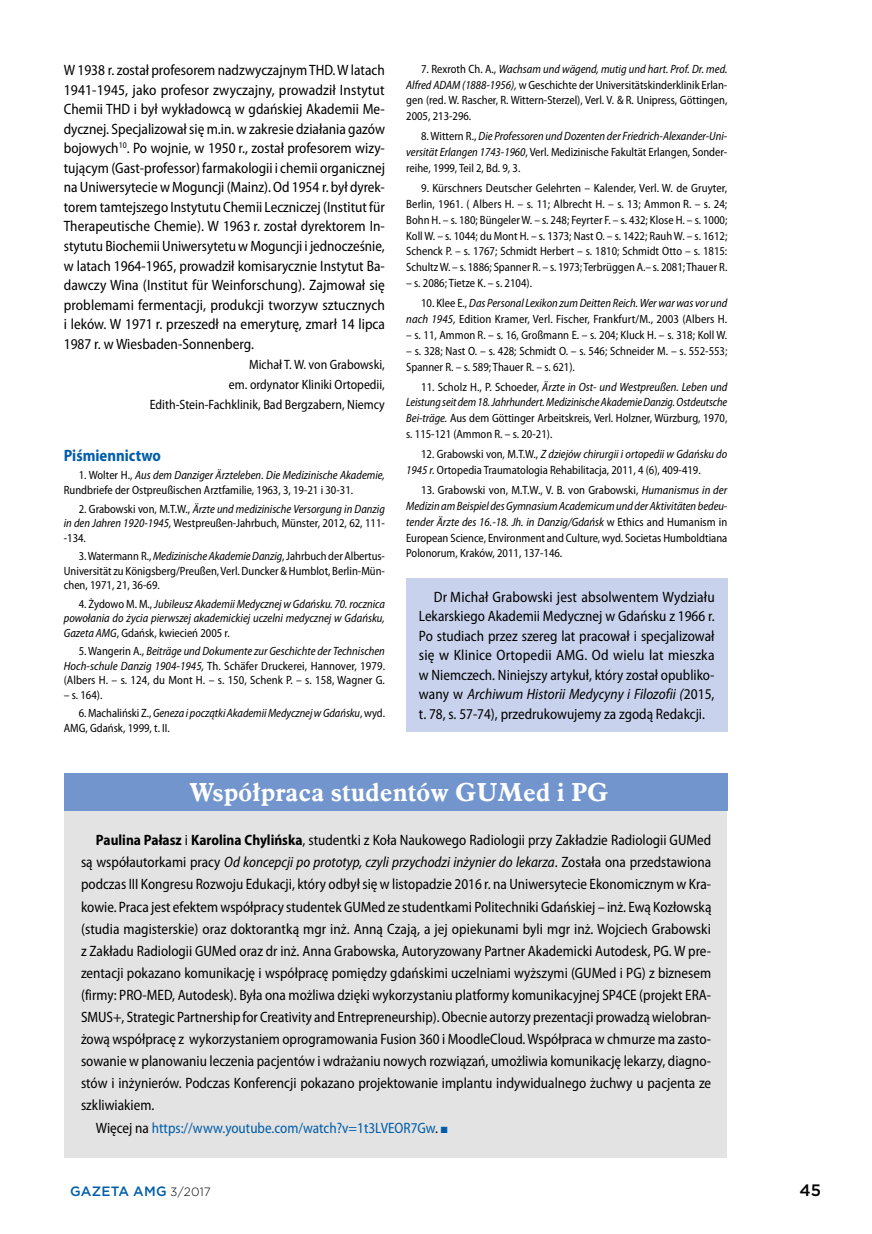
<style>
.page{position:relative;width:872px;height:1234px;background:#fff}
.page>*{position:absolute;margin:0;border:0;box-sizing:border-box;transform-origin:0 0}
.t1{font:700 25.5px "Aldine 721 EU";letter-spacing:.005em;color:#fff}
.t2{font:700 semi-condensed 16.5px "Myriad Pro";color:#005da9;scale:.96 1}
.t3{font:500 16.5px "Gotham";color:#000}
.t4{font:semi-condensed 15px/19.5px "Myriad Pro";color:#000;text-align:justify}
.t5{font:semi-condensed 15px "Myriad Pro";color:#000;scale:.96 1}
.t6{font:italic semi-condensed 15px "Myriad Pro";color:#000;scale:.96 1}
.t7{font:semi-condensed 15px "Myriad Pro";color:#005da9;scale:.96 1}
.t8{font:semi-condensed 13.5px/20.1px "Myriad Pro";color:#000;text-align:right;scale:.96 1}
.t9{font:500 13.5px "Gotham";letter-spacing:.015em;color:#005da9}
.t10{font:semi-condensed 12px/15.8px "Myriad Pro";color:#000;text-align:justify;scale:.96 1}
.t11{font:semi-condensed 12px/15.8px "Myriad Pro";color:#000;text-align:justify}
.t12{font:semi-condensed 12px/14.4px "Myriad Pro";color:#000;text-align:justify;scale:.95 1}
.t13{font:italic semi-condensed 12px/15.8px "Myriad Pro";letter-spacing:-.005em;color:#000;text-align:justify}
.t14{font:italic semi-condensed 12px/14.4px "Myriad Pro";letter-spacing:-.005em;color:#000;text-align:justify;scale:.96 1}
.s1{font-style:italic}
.s2{font-style:normal}
.s3{font-weight:700}
.s4{color:#000}
.s5{font-weight:300;font-size:12px;color:#000}
</style>
<div class="page">
<div style="left:406px;top:577px;width:321px;height:154px;background:#c8d2ec"></div>
<div style="left:64px;top:773px;width:662px;height:384px;background:#e3e3e3"></div>
<div style="left:64px;top:773px;width:663px;height:37px;background:#7295cd"></div>
<p class="t4" style="left:64px;top:60px;width:323px">W 1938 r. został profesorem nadzwyczajnym THD. W latach 1941-1945, jako profesor zwyczajny, prowadził Instytut Chemii THD i był wykładowcą w gdańskiej Akademii Me&shy;dycznej. Specjalizował się m.in. w zakresie działania gazów bojowych<sup>10</sup>. Po wojnie, w 1950 r., został profesorem wizy&shy;tującym (Gast-professor) farmakologii i chemii organicznej na Uniwersytecie w Moguncji (Mainz). Od 1954 r. był dyrek&shy;torem tamtejszego Instytutu Chemii Leczniczej (Institut für Therapeutische Chemie). W 1963 r. został dyrektorem In&shy;stytutu Biochemii Uniwersytetu w Moguncji i jednocześnie, w latach 1964-1965, prowadził komisarycznie Instytut Ba&shy;dawczy Wina (Institut für Weinforschung). Zajmował się problemami fermentacji, produkcji tworzyw sztucznych i leków. W 1971 r. przeszedł na emeryturę, zmarł 14 lipca 1987 r. w Wiesbaden-Sonnenberg.</p>
<p class="t8" style="left:150px;top:354px;width:246px">Michał T. W. von Grabowski,<br>em. ordynator Kliniki Ortopedii,<br>Edith-Stein-Fachklinik, Bad Bergzabern, Niemcy</p>
<h2 class="t2" style="left:64px;top:444px;width:103px">Piśmiennictwo</h2>
<p class="t10" style="left:64px;top:468px;width:336px;line-height:14.4px;text-indent:15px">1. Wolter H., <span class="s1">Aus dem Danziger Ärzteleben</span>. <span class="s1">Die Medizinische Akademie,<br></span>Rundbriefe der Ostpreußischen Arztfamilie, 1963, 3, 19-21 i 30-31.</p>
<p class="t10" style="left:64px;top:501px;width:336px;line-height:14.4px;text-indent:15px">2. Grabowski von, M.T.W., <span class="s1">Ärzte und medizinische Versorgung in Danzig in den Jahren 1920-1945,</span> Westpreußen-Jahrbuch, Münster, 2012, 62, 111- -134.</p>
<p class="t12" style="left:64px;top:548px;width:339px;text-indent:15px">3. Watermann R., <span class="s1">Medizinische Akademie Danzig</span>, Jahrbuch der Albertus-Universität zu Königsberg/Preußen, Verl. Duncker &amp; Humblot, Berlin-Mün&shy;chen, 1971, 21, 36-69.</p>
<p class="t14" style="left:64px;top:596px;width:336px;text-indent:15px"><span class="s2">4. Żydowo M. M.,</span> Jubileusz Akademii Medycznej w Gdańsku. 70. rocznica powołania do życia pierwszej akademickiej uczelni medycznej w Gdańsku, Gazeta AMG<span class="s2">, Gdańsk, kwiecień 2005 r.</span></p>
<p class="t10" style="left:64px;top:644px;width:336px;line-height:14.4px;text-indent:15px">5. Wangerin A., <span class="s1">Beiträge und Dokumente zur Geschichte der Technischen Hoch-schule Danzig 1904-1945,</span> Th. Schäfer Druckerei, Hannover, 1979. (Albers H. – s. 124, du Mont H. – s. 150, Schenk P. – s. 158, Wagner G.</p>
<p class="t10" style="left:64px;top:686px;width:42px">– s. 164).</p>
<p class="t12" style="left:64px;top:706px;width:339px;text-indent:15px">6. Machaliński Z., <span class="s1">Geneza i początki Akademii Medycznej w Gdańsku</span>, wyd.<br>AMG, Gdańsk, 1999, t. II.</p>
<p class="t10" style="left:406px;top:61px;width:336px;text-indent:15px">7. Rexroth Ch. A., <span class="s1">Wachsam und wägend, mutig und hart. Prof. Dr. med.<br>Alfred ADAM (1888-1956),</span> w Geschichte der Universitätskinderklinik Erlan&shy;gen (red. W. Rascher, R. Wittern-Sterzel), Verl. V. &amp; R. Unipress, Göttingen, 2005, 213-296.</p>
<p class="t10" style="left:406px;top:128px;width:336px;text-indent:15px">8. Wittern R., <span class="s1">Die Professoren und Dozenten der Friedrich-Alexander-Uni&shy;versität Erlangen 1743-1960</span>, Verl. Medizinische Fakultät Erlangen, Sonder&shy;reihe, 1999, Teil 2, Bd. 9, 3.</p>
<p class="t11" style="left:406px;top:180px;width:323px;text-indent:15px">9. Kürschners Deutscher Gelehrten – Kalender, Verl. W. de Gruyter, Berlin, 1961. ( Albers H. – s. 11; Albrecht H. – s. 13; Ammon R. – s. 24; Bohn H. – s. 180; Büngeler W. – s. 248; Feyrter F. – s. 432; Klose H. – s. 1000; Koll W. – s. 1044; du Mont H. – s. 1373; Nast O. – s. 1422; Rauh W. – s. 1612; Schenck P. – s. 1767; Schmidt Herbert – s. 1810; Schmidt Otto – s. 1815:<br>Schultz W. – s. 1886; Spanner R. – s. 1973; Terbrüggen A.– s. 2081; Thauer R.</p>
<p class="t10" style="left:406px;top:275px;width:132px">– s. 2086; Tietze K. – s. 2104).</p>
<p class="t10" style="left:406px;top:295px;width:336px;text-align:right">10. Klee E., <span class="s1">Das Personal Lexikon zum Deitten Reich. Wer war was vor und nach 1945,</span> Edition Kramer, Verl. Fischer, Frankfurt/M., 2003 (Albers H.</p>
<p class="t10" style="left:406px;top:327px;width:336px">– s. 11, Ammon R. – s. 16, Großmann E. – s. 204; Kluck H. – s. 318; Koll W.</p>
<p class="t10" style="left:406px;top:342px;width:336px">– s. 328; Nast O. – s. 428; Schmidt O. – s. 546; Schneider M. – s. 552-553;<br>Spanner R. – s. 589; Thauer R. – s. 621).</p>
<p class="t13" style="left:406px;top:378px;width:323px;text-indent:15px"><span class="s2">11. Scholz H., P. Schoeder,</span> Ärzte in Ost- und Westpreußen. Leben und Leistung seit dem 18. Jahrhundert. Medizinische Akademie Danzig.Ostdeutsche Bei-träge. <span class="s2">Aus dem Göttinger Arbeitskreis, Verl. Holzner, Würzburg, 1970, s. 115-121 (Ammon R. – s. 20-21).</span></p>
<p class="t10" style="left:406px;top:446px;width:336px;text-indent:15px">12. Grabowski von, M.T.W., <span class="s1">Z dziejów chirurgii i ortopedii w Gdańsku do<br>1945 r.</span> Ortopedia Traumatologia Rehabilitacja, 2011, 4 (6), 409-419.</p>
<p class="t11" style="left:406px;top:482px;width:323px;text-indent:15px">13. Grabowski von, M.T.W., V. B. von Grabowski, <span class="s1">Humanismus in der Medizin am Beispiel des Gymnasium Academicum und der Aktivitäten bedeu&shy;tender Ärzte des 16.-18. Jh. in Danzig/Gdańsk</span> w Ethics and Humanism in European Science, Environment and Culture, wyd. Societas Humboldtiana Polonorum, Kraków, 2011, 137-146.</p>
<p class="t4" style="left:419px;top:586px;width:297px;text-indent:15px">Dr Michał Grabowski jest absolwentem Wydziału Lekarskiego Akademii Medycznej w Gdańsku z 1966 r.<br>Po studiach przez szereg lat pracował i specjalizował się w Klinice Ortopedii AMG. Od wielu lat mieszka w Niemczech. Niniejszy artykuł, który został opubliko&shy;wany w <span class="s1">Archiwum Historii Medycyny i Filozofii (</span>2015, t. 78, s. 57-74), przedrukowujemy za zgodą Redakcji.</p>
<h1 class="t1" style="left:189px;top:776px;width:421px">Współpraca studentów GUMed i PG</h1>
<p class="t5" style="left:96px;top:830px;width:642px"><span class="s3">Paulina Pałasz</span> i <span class="s3">Karolina Chylińska</span>, studentki z Koła Naukowego Radiologii przy Zakładzie Radiologii GUMed</p>
<p class="t6" style="left:81px;top:853px;width:658px"><span class="s2">są współautorkami pracy</span> Od koncepcji po prototyp, czyli przychodzi inżynier do lekarza<span class="s2">. Została ona przedstawiona</span></p>
<p class="t5" style="left:81px;top:875px;width:658px">podczas III Kongresu Rozwoju Edukacji, który odbył się w listopadzie 2016 r. na Uniwersytecie Ekonomicznym w Kra-</p>
<p class="t5" style="left:81px;top:897px;width:658px">kowie. Praca jest efektem współpracy studentek GUMed ze studentkami Politechniki Gdańskiej – inż. Ewą Kozłowską</p>
<p class="t4" style="left:81px;top:918px;width:631px">(studia magisterskie) oraz doktorantką mgr inż. Anną Czają, a jej opiekunami byli mgr inż. Wojciech Grabowski</p>
<p class="t5" style="left:81px;top:941px;width:658px">z Zakładu Radiologii GUMed oraz dr inż. Anna Grabowska, Autoryzowany Partner Akademicki Autodesk, PG. W pre-</p>
<p class="t5" style="left:81px;top:963px;width:658px">zentacji pokazano komunikację i współpracę pomiędzy gdańskimi uczelniami wyższymi (GUMed i PG) z biznesem</p>
<p class="t5" style="left:81px;top:985px;width:658px">(firmy: PRO-MED, Autodesk). Była ona możliwa dzięki wykorzystaniu platformy komunikacyjnej SP4CE (projekt ERA-</p>
<p class="t5" style="left:81px;top:1007px;width:658px">SMUS+, Strategic Partnership for Creativity and Entrepreneurship). Obecnie autorzy prezentacji prowadzą wielobran-</p>
<p class="t5" style="left:81px;top:1029px;width:658px">żową współpracę z wykorzystaniem oprogramowania Fusion 360 i MoodleCloud. Współpraca w chmurze ma zasto-</p>
<p class="t5" style="left:81px;top:1051px;width:658px">sowanie w planowaniu leczenia pacjentów i wdrażaniu nowych rozwiązań, umożliwia komunikację lekarzy, diagno-</p>
<p class="t5" style="left:81px;top:1073px;width:658px">stów i inżynierów. Podczas Konferencji pokazano projektowanie implantu indywidualnego żuchwy u pacjenta ze</p>
<p class="t5" style="left:81px;top:1095px;width:78px">szkliwiakiem.</p>
<p class="t7" style="left:96px;top:1118px;width:368px"><span class="s4">Więcej na</span> https://www.youtube.com/watch?v=1t3LVEOR7Gw<span class="s4">.</span> ■</p>
<p class="t9" style="left:70px;top:1182px;width:142px">GAZETA AMG <span class="s5">3/2017</span></p>
<h2 class="t3" style="left:799px;top:1179px;width:23px">45</h2>
</div>
